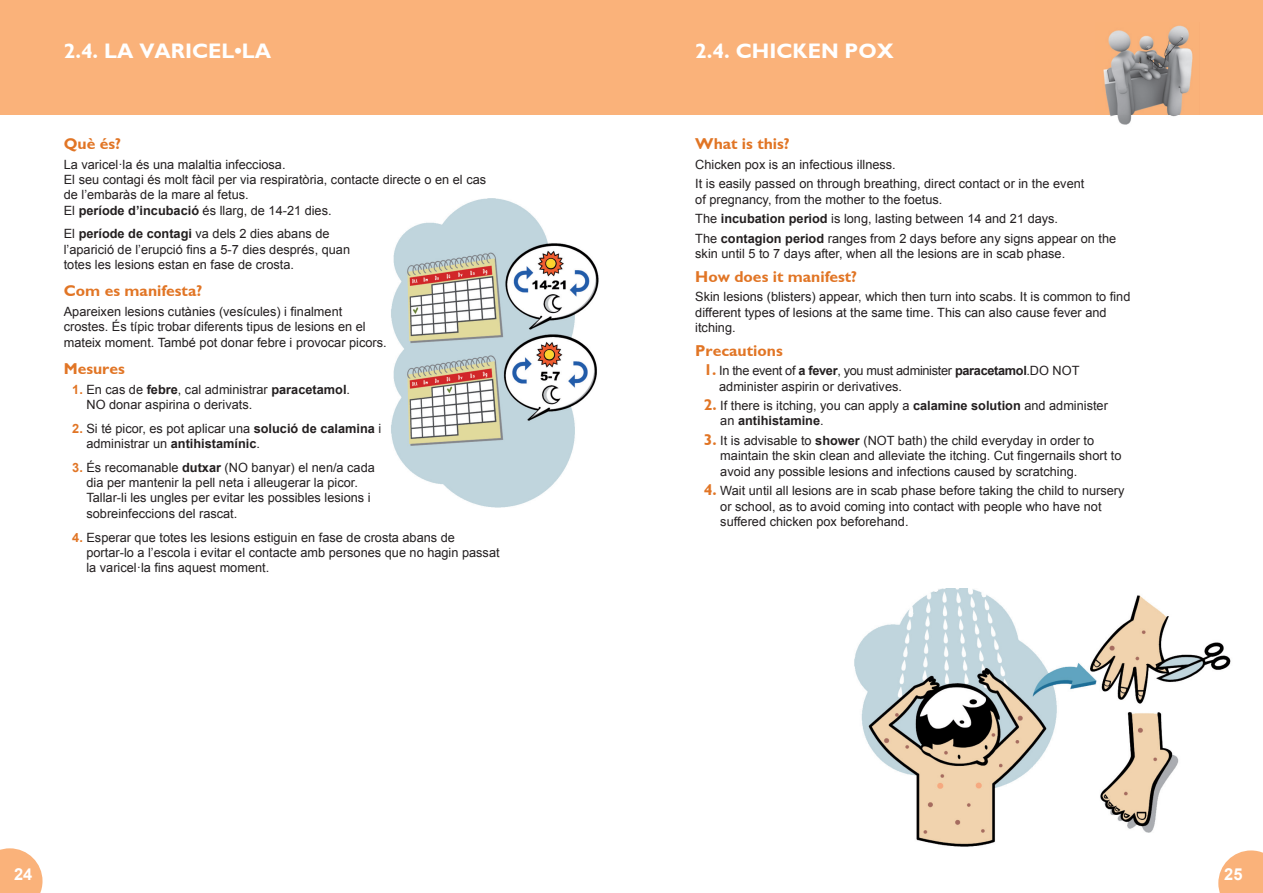
<style>
.page{position:relative;width:1263px;height:893px;background:#fff}
.page>*{position:absolute;margin:0;border:0;box-sizing:border-box;transform-origin:0 0}
.t1{font:700 21px "Gill Sans";color:#fff}
.t2{font:700 16.5px "Arial";color:#fff}
.t3{font:700 15.75px "Gill Sans";color:#e17525}
.t4{font:12.75px/15.3px "Arial";color:#231f20}
.s1{font-weight:700}
.s2{font-weight:700;color:#e17525}
.s3{font-family:"Gill Sans";font-weight:700;font-size:15.75px;color:#e17525}
</style>
<div class="page">
<div style="left:0;top:0;width:631px;height:115px;background:#fab27a"></div>
<div style="left:631px;top:0;width:632px;height:115px;background:#fab27a"></div>
<svg style="left:0;top:848px;width:43px;height:45px;background:#fabd8d"></svg>
<svg style="left:1218px;top:850px;width:45px;height:43px;background:#fabd8d"></svg>
<img style="left:1103px;top:25px;width:90px;height:100px">
<img style="left:854px;top:588px;width:377px;height:259px">
<img style="left:391px;top:198px;width:208px;height:310px">
<h1 class="t1" style="left:64px;top:39px;width:209px">2.4. LA VARICEL•LA</h1>
<p class="t3" style="left:64px;top:135px;width:59px">Què és?</p>
<p class="t4" style="left:64px;top:157px;width:424px">La varicel·la és una malaltia infecciosa.<br>El seu contagi és molt fàcil per via respiratòria, contacte directe o en el cas de l’embaràs de la mare al fetus.<br>El <span class="s1">període d’incubació</span> és llarg, de 14-21 dies.</p>
<p class="t4" style="left:64px;top:226px;width:288px">El <span class="s1">període de contagi</span> va dels 2 dies abans de l’aparició de l’erupció fins a 5-7 dies després, quan totes les lesions estan en fase de crosta.</p>
<p class="t3" style="left:64px;top:282px;width:140px">Com es manifesta?</p>
<p class="t4" style="left:64px;top:304px;width:324px">Apareixen lesions cutànies (vesícules) i finalment crostes. És típic trobar diferents tipus de lesions en el mateix moment. També pot donar febre i provocar picors.</p>
<p class="t3" style="left:64px;top:359px;width:63px">Mesures</p>
<p class="t4" style="left:86px;top:382px;width:265px;text-indent:-14px"><span class="s2">1.</span> En cas de <span class="s1">febre</span>, cal administrar <span class="s1">paracetamol</span>.<br>NO donar aspirina o derivats.</p>
<p class="t4" style="left:86px;top:421px;width:296px;text-indent:-14px"><span class="s2">2.</span> Si té picor, es pot aplicar una <span class="s1">solució de calamina</span> i administrar un <span class="s1">antihistamínic</span>.</p>
<p class="t4" style="left:86px;top:460px;width:290px;text-indent:-14px"><span class="s2">3.</span> És recomanable <span class="s1">dutxar</span> (NO banyar) el nen/a cada dia per mantenir la pell neta i alleugerar la picor.<br>Tallar-li les ungles per evitar les possibles lesions i sobreinfeccions del rascat.</p>
<p class="t4" style="left:86px;top:529px;width:415px;text-indent:-14px"><span class="s2">4.</span> Esperar que totes les lesions estiguin en fase de crosta abans de portar-lo a l’escola i evitar el contacte amb persones que no hagin passat la varicel·la fins aquest moment.</p>
<h1 class="t1" style="left:695px;top:39px;width:200px">2.4. CHICKEN POX</h1>
<p class="t3" style="left:695px;top:135px;width:96px">What is this?</p>
<p class="t4" style="left:695px;top:155px;width:391px;line-height:19.5px">Chicken pox is an infectious illness.<br>It is easily passed on through breathing, direct contact or in the event</p>
<p class="t4" style="left:695px;top:189px;width:422px;line-height:19.5px">of pregnancy, from the mother to the foetus.<br>The <span class="s1">incubation period</span> is long, lasting between 14 and 21 days.<br>The <span class="s1">contagion period</span> ranges from 2 days before any signs appear on the</p>
<p class="t4" style="left:695px;top:246px;width:371px">skin until 5 to 7 days after, when all the lesions are in scab phase.</p>
<p class="t3" style="left:695px;top:267px;width:163px">How does it manifest?</p>
<p class="t4" style="left:695px;top:289px;width:437px">Skin lesions (blisters) appear, which then turn into scabs. It is common to find different types of lesions at the same time. This can also cause fever and itching.</p>
<p class="t3" style="left:695px;top:341px;width:89px">Precautions</p>
<p class="t4" style="left:719px;top:363px;width:362px;text-indent:-15px"><span class="s3">1.</span> In the event of <span class="s1">a fever</span>, you must administer <span class="s1">paracetamol</span>.DO NOT administer aspirin or derivatives.</p>
<p class="t4" style="left:720px;top:398px;width:389px;text-indent:-16px"><span class="s3">2.</span> If there is itching, you can apply a <span class="s1">calamine solution</span> and administer an <span class="s1">antihistamine</span>.</p>
<p class="t4" style="left:720px;top:433px;width:403px;text-indent:-17px"><span class="s3">3.</span> It is advisable to <span class="s1">shower</span> (NOT bath) the child everyday in order to maintain the skin clean and alleviate the itching. Cut fingernails short to avoid any possible lesions and infections caused by scratching.</p>
<p class="t4" style="left:720px;top:483px;width:406px;text-indent:-17px"><span class="s3">4.</span> Wait until all lesions are in scab phase before taking the child to nursery or school, as to avoid coming into contact with people who have not suffered chicken pox beforehand.</p>
<p class="t2" style="left:14px;top:863px;width:20px">24</p>
<p class="t2" style="left:1224px;top:863px;width:20px">25</p>
</div>
